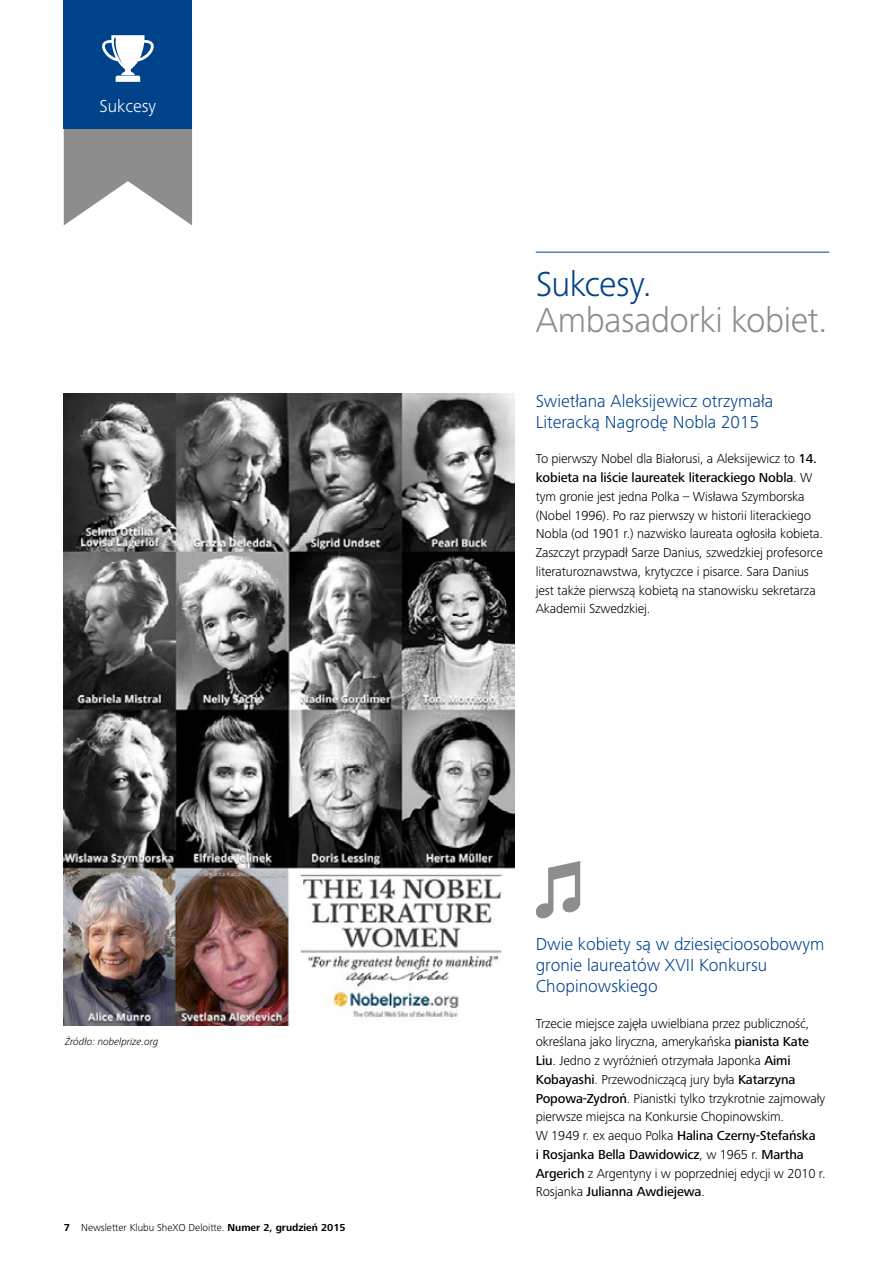
<style>
.page{position:relative;width:893px;height:1263px;background:#fff}
.page>*{position:absolute;margin:0;border:0;box-sizing:border-box;transform-origin:0 0}
.t1{font:300 36px "Frutiger Next Pro";letter-spacing:-.015em;color:#8d8d8d}
.t2{font:300 36px "Frutiger Next Pro";letter-spacing:-.02em;color:#00438b}
.t3{font:300 18px/21px "Frutiger Next Pro";color:#00438b}
.t4{font:300 18px "Frutiger Next Pro";color:#fff}
.t5{font:300 13.5px/18.8px "Frutiger Next Pro";letter-spacing:-.01em;color:#000}
.t6{font:300 10.5px "Frutiger Next Pro";color:#000}
.t7{font:italic 300 10.5px "Frutiger Next Pro";letter-spacing:-.01em;color:#000}
.s1{font-weight:700}
.s2{font-weight:500}
</style>
<div class="page">
<hr style="left:536px;top:252px;width:293px;height:1px;background:#00438b">
<img style="left:64px;top:394px;width:450px;height:631px">
<div style="left:64px;top:0;width:128px;height:128px;background:#00438b"></div>
<svg style="left:64px;top:35px;width:128px;height:190px"></svg>
<svg style="left:535px;top:861px;width:45px;height:58px"></svg>
<h2 class="t4" style="left:100px;top:95px;width:58px">Sukcesy</h2>
<p class="t7" style="left:65px;top:1036px;width:95px">Źródło: nobelprize.org</p>
<p class="t6" style="left:64px;top:1221px;width:283px"><span class="s1">7</span> Newsletter Klubu SheXO Deloitte. <span class="s1">Numer 2, grudzień 2015</span></p>
<h1 class="t2" style="left:536px;top:263px;width:118px">Sukcesy.</h1>
<h1 class="t1" style="left:536px;top:299px;width:293px">Ambasadorki kobiet.</h1>
<h2 class="t3" style="left:536px;top:390px;width:239px">Swietłana Aleksijewicz otrzymała<br>Literacką Nagrodę Nobla 2015</h2>
<p class="t5" style="left:536px;top:449px;width:289px">To pierwszy Nobel dla Białorusi, a Aleksijewicz to <span class="s2">14. kobieta na liście laureatek literackiego Nobla</span>. W tym gronie jest jedna Polka – Wisława Szymborska (Nobel 1996). Po raz pierwszy w historii literackiego Nobla (od 1901 r.) nazwisko laureata ogłosiła kobieta.<br>Zaszczyt przypadł Sarze Danius, szwedzkiej profesorce literaturoznawstwa, krytyczce i pisarce. Sara Danius jest także pierwszą kobietą na stanowisku sekretarza Akademii Szwedzkiej.</p>
<h2 class="t3" style="left:536px;top:933px;width:290px">Dwie kobiety są w dziesięcioosobowym gronie laureatów XVII Konkursu<br>Chopinowskiego</h2>
<p class="t5" style="left:536px;top:1014px;width:291px">Trzecie miejsce zajęła uwielbiana przez publiczność, określana jako liryczna, amerykańska <span class="s2">pianista Kate Liu</span>. Jedno z wyróżnień otrzymała Japonka <span class="s2">Aimi Kobayashi</span>. Przewodniczącą jury była <span class="s2">Katarzyna Popowa-Zydroń</span>. Pianistki tylko trzykrotnie zajmowały pierwsze miejsca na Konkursie Chopinowskim.<br>W 1949 r. ex aequo Polka <span class="s2">Halina Czerny-Stefańska<br>i Rosjanka Bella Dawidowicz</span>, w 1965 r. <span class="s2">Martha Argerich</span> z Argentyny i w poprzedniej edycji w 2010 r.<br>Rosjanka <span class="s2">Julianna Awdiejewa</span>.</p>
</div>
